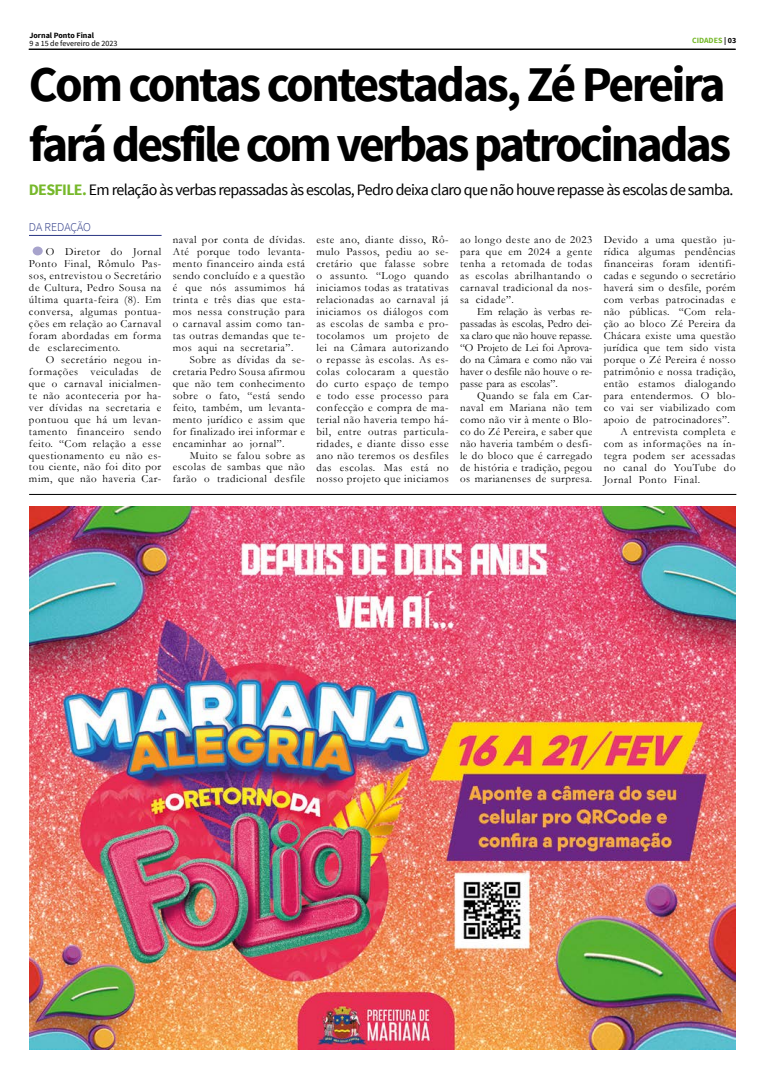
<style>
.page{position:relative;width:766px;height:1078px;background:#fff}
.page>*{position:absolute;margin:0;border:0;box-sizing:border-box;transform-origin:0 0}
.t1{font:700 49.8px/59.8px "Source Sans Pro";letter-spacing:-.06em;color:#000}
.t2{font:15.9px "Source Sans Pro";letter-spacing:-.04em;color:#000}
.t3{font:300 12px "Source Sans Pro";letter-spacing:-.01em;color:#283583}
.t4{font:11px/12px "Garamond";letter-spacing:.04em;color:#000;text-align:justify}
.t5{font:8px "Source Sans Pro";color:#000}
.t6{font:700 8px "Source Sans Pro";color:#000}
.t7{font:700 8px "Source Sans Pro";color:#76b82a}
.s1{font-weight:700;color:#76b82a}
.s2{color:#000}
</style>
<div class="page">
<hr style="left:29px;top:49px;width:706px;height:1px;background:#000">
<hr style="left:29px;top:494px;width:707px;height:1px;background:#000">
<img style="left:29px;top:506px;width:706px;height:543px">
<hr style="left:29px;top:235px;width:132px;height:1px;background:#283583">
<div style="left:33px;top:246px;width:10px;height:9px;background:#a7a3cc;border-radius:50%"></div>
<p class="t6" style="left:29px;top:30px;width:66px">Jornal Ponto Final</p>
<p class="t5" style="left:29px;top:38px;width:89px">9 a 15 de fevereiro de 2023</p>
<h1 class="t1" style="left:29px;top:56px;width:703px">Com contas contestadas, Zé Pereira fará desfile com verbas patrocinadas</h1>
<h2 class="t2" style="left:29px;top:180px;width:706px"><span class="s1">DESFILE.</span> Em relação às verbas repassadas às escolas, Pedro deixa claro que não houve repasse às escolas de samba.</h2>
<p class="t3" style="left:29px;top:220px;width:63px">DA REDAÇÃO</p>
<p class="t4" style="left:29px;top:245px;width:134px;text-indent:17px">O Diretor do Jornal Ponto Final, Rômulo Pas&shy;sos, entrevistou o Secretário de Cultura, Pedro Sousa na última quarta-feira (8). Em conversa, algumas pontua&shy;ções em relação ao Carnaval foram abordadas em forma de esclarecimento.</p>
<p class="t4" style="left:29px;top:353px;width:134px;text-indent:17px">O secretário negou in&shy;formações veiculadas de que o carnaval inicialmen&shy;te não aconteceria por ha&shy;ver dívidas na secretaria e pontuou que há um levan&shy;tamento financeiro sendo feito. “Com relação a esse questionamento eu não es&shy;tou ciente, não foi dito por mim, que não haveria Car-</p>
<p class="t7" style="left:692px;top:35px;width:46px">CIDADES <span class="s2">| 03</span></p>
<p class="t4" style="left:173px;top:233px;width:134px">naval por conta de dívidas.<br>Até porque todo levanta&shy;mento financeiro ainda está sendo concluído e a questão é que nós assumimos há trinta e três dias que esta&shy;mos nessa construção para o carnaval assim como tan&shy;tas outras demandas que te&shy;mos aqui na secretaria”.</p>
<p class="t4" style="left:173px;top:353px;width:134px;text-indent:17px">Sobre as dívidas da se&shy;cretaria Pedro Sousa afirmou que não tem conhecimento sobre o fato, “está sendo feito, também, um levanta&shy;mento jurídico e assim que for finalizado irei informar e encaminhar ao jornal”.</p>
<p class="t4" style="left:173px;top:448px;width:134px;text-indent:17px">Muito se falou sobre as escolas de sambas que não farão o tradicional desfile</p>
<p class="t4" style="left:316px;top:233px;width:134px">este ano, diante disso, Rô&shy;mulo Passos, pediu ao se&shy;cretário que falasse sobre o assunto. “Logo quando iniciamos todas as tratativas relacionadas ao carnaval já iniciamos os diálogos com as escolas de samba e pro&shy;tocolamos um projeto de lei na Câmara autorizando o repasse às escolas. As es&shy;colas colocaram a questão do curto espaço de tempo e todo esse processo para confecção e compra de ma&shy;terial não haveria tempo há&shy;bil, entre outras particula&shy;ridades, e diante disso esse ano não teremos os desfiles das escolas. Mas está no nosso projeto que iniciamos</p>
<p class="t4" style="left:460px;top:233px;width:134px">ao longo deste ano de 2023 para que em 2024 a gente tenha a retomada de todas as escolas abrilhantando o carnaval tradicional da nos&shy;sa cidade”.</p>
<p class="t4" style="left:603px;top:233px;width:133px">Devido a uma questão ju-</p>
<p class="t4" style="left:603px;top:245px;width:133px">rídica algumas pendências</p>
<p class="t4" style="left:603px;top:257px;width:133px">financeiras foram identifi-</p>
<p class="t4" style="left:603px;top:269px;width:133px">cadas e segundo o secretário</p>
<p class="t4" style="left:603px;top:281px;width:133px">haverá sim o desfile, porém</p>
<p class="t4" style="left:603px;top:293px;width:133px">com verbas patrocinadas e</p>
<p class="t4" style="left:603px;top:305px;width:133px">não públicas. “Com rela-</p>
<p class="t4" style="left:603px;top:317px;width:133px">ção ao bloco Zé Pereira da</p>
<p class="t4" style="left:603px;top:329px;width:133px">Chácara existe uma questão</p>
<p class="t4" style="left:603px;top:341px;width:133px">jurídica que tem sido vista</p>
<p class="t4" style="left:603px;top:353px;width:133px">porque o Zé Pereira é nosso</p>
<p class="t4" style="left:603px;top:365px;width:133px">patrimônio e nossa tradição,</p>
<p class="t4" style="left:603px;top:377px;width:133px">então estamos dialogando</p>
<p class="t4" style="left:603px;top:389px;width:133px">para entendermos. O blo-</p>
<p class="t4" style="left:603px;top:401px;width:133px">co vai ser viabilizado com</p>
<p class="t4" style="left:603px;top:413px;width:128px">apoio de patrocinadores”.</p>
<p class="t4" style="left:620px;top:425px;width:116px">A entrevista completa e</p>
<p class="t4" style="left:603px;top:437px;width:133px">com as informações na ín-</p>
<p class="t4" style="left:603px;top:448px;width:133px">tegra podem ser acessadas</p>
<p class="t4" style="left:603px;top:460px;width:133px">no canal do YouTube do</p>
<p class="t4" style="left:603px;top:472px;width:98px">Jornal Ponto Final.</p>
<p class="t4" style="left:460px;top:305px;width:134px;text-indent:17px">Em relação às verbas re&shy;passadas às escolas, Pedro dei&shy;xa claro que não houve repasse. “O Projeto de Lei foi Aprova&shy;do na Câmara e como não vai haver o desfile não houve o re&shy;passe para as escolas”.</p>
<p class="t4" style="left:460px;top:389px;width:134px;text-indent:17px">Quando se fala em Car&shy;naval em Mariana não tem como não vir à mente o Blo&shy;co do Zé Pereira, e saber que não haveria também o desfi&shy;le do bloco que é carregado de história e tradição, pegou os marianenses de surpresa.</p>
</div>
